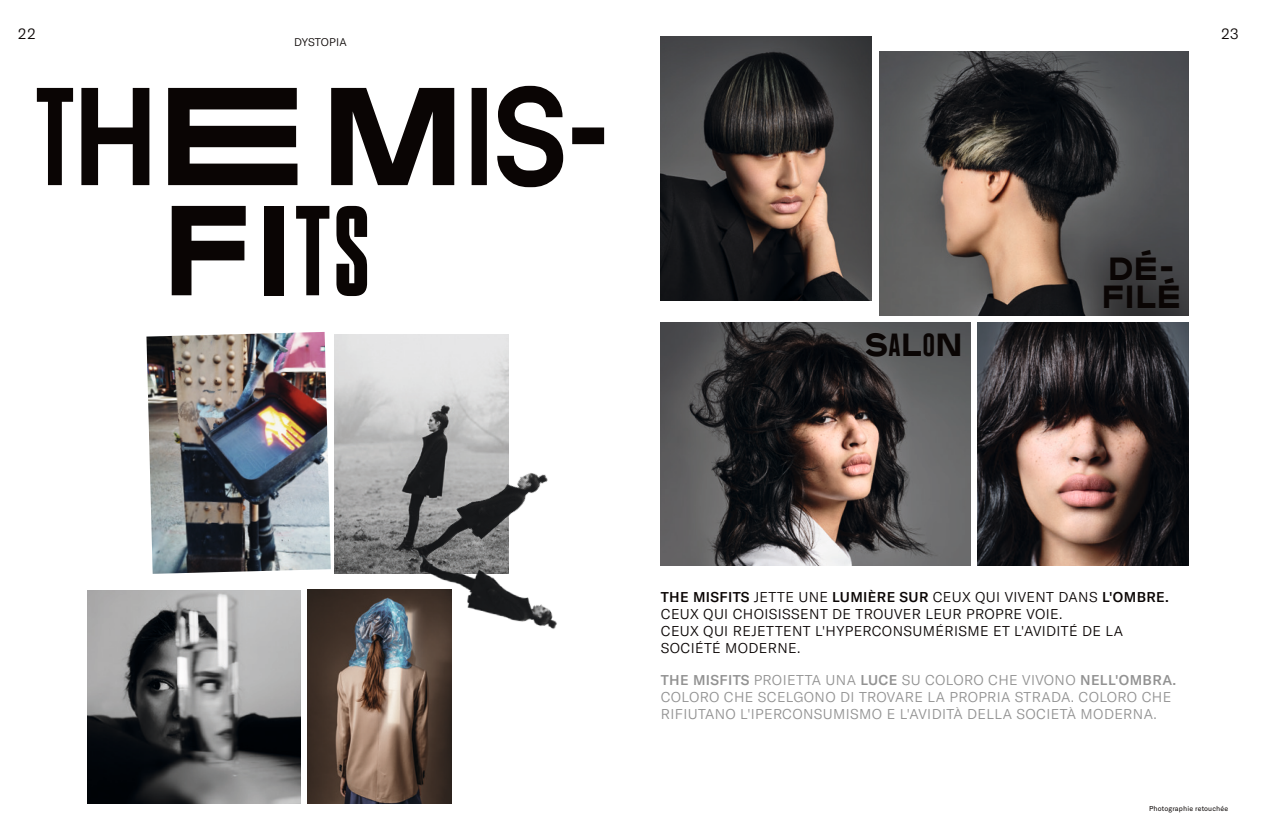
<style>
.page{position:relative;width:1265px;height:840px;background:#fff}
.page>*{position:absolute;margin:0;border:0;box-sizing:border-box;transform-origin:0 0}
.t1{font:900 32px/28px "Plaak 56 Expanded";color:#0a0504}
.t2{font:300 15px "GT America";color:#0a0504}
.t3{font:300 14px/17px "GT America";letter-spacing:.025em;color:#0a0504}
.t4{font:300 14px/17px "GT America";letter-spacing:.025em;color:#929292}
.t5{font:300 11px "GT America";color:#0a0504}
.t6{font:7px "GT America";letter-spacing:.02em;color:#0a0504}
.s1{font-family:"Plaak 43 Condensed";font-weight:700}
.s2{font-weight:500}
</style>
<div class="page">
<img style="left:660px;top:37px;width:211px;height:263px">
<img style="left:879px;top:51px;width:308px;height:264px">
<img style="left:660px;top:322px;width:310px;height:243px">
<img style="left:977px;top:322px;width:210px;height:243px">
<img style="left:307px;top:589px;width:144px;height:213px">
<img style="left:146px;top:332px;width:185px;height:241px">
<img style="left:88px;top:590px;width:212px;height:212px">
<svg style="left:172px;top:206px;width:74px;height:89px"></svg>
<div style="left:264px;top:206px;width:20px;height:89px;background:#0a0504"></div>
<svg style="left:296px;top:206px;width:33px;height:89px"></svg>
<svg style="left:336px;top:206px;width:31px;height:90px"></svg>
<svg style="left:37px;top:86px;width:567px;height:101px"></svg>
<img style="left:334px;top:334px;width:174px;height:239px">
<img style="left:396px;top:425px;width:152px;height:180px">
<img style="left:398px;top:542px;width:159px;height:107px">
<p class="t2" style="left:18px;top:25px;width:19px">22</p>
<p class="t2" style="left:1221px;top:25px;width:19px">23</p>
<p class="t5" style="left:294px;top:35px;width:54px">DYSTOPIA</p>
<h1 class="t1" style="left:864px;top:330px;width:100px">S<span class="s1">A</span>L<span class="s1">O</span>N</h1>
<h1 class="t1" style="left:1101px;top:255px;width:81px">DÉ-<br>FILÉ</h1>
<p class="t3" style="left:660px;top:588px;width:509px"><span class="s2">THE MISFITS</span> JETTE UNE <span class="s2">LUMIÈRE SUR</span> CEUX QUI VIVENT DANS <span class="s2">L'OMBRE.<br></span>CEUX QUI CHOISISSENT DE TROUVER LEUR PROPRE VOIE.<br>CEUX QUI REJETTENT L'HYPERCONSUMÉRISME ET L'AVIDITÉ DE LA SOCIÉTÉ MODERNE.</p>
<p class="t4" style="left:660px;top:671px;width:517px"><span class="s2">THE MISFITS</span> PROIETTA UNA <span class="s2">LUCE</span> SU COLORO CHE VIVONO <span class="s2">NELL'OMBRA.<br></span>COLORO CHE SCELGONO DI TROVARE LA PROPRIA STRADA. COLORO CHE<br>RIFIUTANO L'IPERCONSUMISMO E L'AVIDITÀ DELLA SOCIETÀ MODERNA.</p>
<p class="t6" style="left:1148px;top:803px;width:80px">Photographie retouchée</p>
</div>
